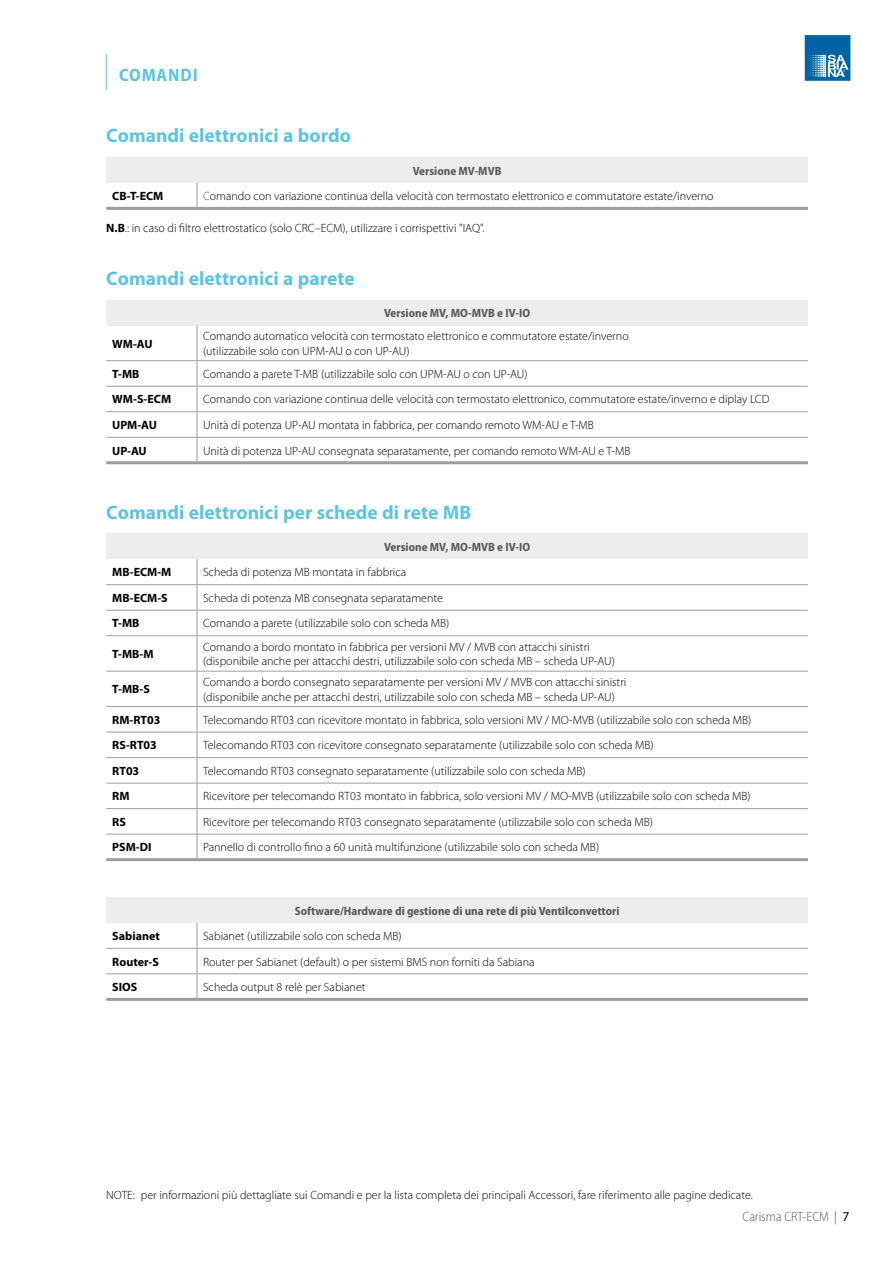
<style>
.page{position:relative;width:893px;height:1263px;background:#fff}
.page>*{position:absolute;margin:0;border:0;box-sizing:border-box;transform-origin:0 0}
.t1{font:700 19.5px "Myriad Pro";color:#5fc4e1}
.t2{font:700 semi-condensed 18px "Myriad Pro";letter-spacing:.045em;color:#5fc4e1}
.t3{font:300 semi-condensed 13.5px "Myriad Pro";color:#575756}
.t4{font:300 12px/14.4px "Myriad Pro";color:#000}
.t5{font:700 semi-condensed 12px "Myriad Pro";color:#575756}
.t6{font:700 12px "Myriad Pro";color:#000}
.s1{font-weight:300;font-size:36px;color:#8bd1e8}
.s2{color:#575756}
.s3{font-weight:700}
.s4{font-weight:400;font-stretch:normal;color:#000}
</style>
<div class="page">
<div style="left:106px;top:157px;width:702px;height:26px;background:#ededed"></div>
<svg style="left:197px;top:183px;width:1px;height:24px"></svg>
<hr style="left:106px;top:207px;width:91px;height:3px;background:#9d9d9c">
<hr style="left:197px;top:207px;width:611px;height:3px;background:#9d9d9c">
<div style="left:106px;top:300px;width:702px;height:25px;background:#ededed"></div>
<hr style="left:197px;top:325px;width:1px;height:35px;background:#9d9d9c">
<hr style="left:106px;top:360px;width:91px;height:1px;background:#9d9d9c">
<hr style="left:197px;top:360px;width:611px;height:1px;background:#9d9d9c">
<hr style="left:106px;top:386px;width:91px;height:1px;background:#9d9d9c">
<hr style="left:197px;top:386px;width:611px;height:1px;background:#9d9d9c">
<hr style="left:106px;top:411px;width:91px;height:1px;background:#9d9d9c">
<hr style="left:197px;top:411px;width:611px;height:1px;background:#9d9d9c">
<hr style="left:106px;top:437px;width:91px;height:1px;background:#9d9d9c">
<hr style="left:197px;top:437px;width:611px;height:1px;background:#9d9d9c">
<svg style="left:197px;top:361px;width:1px;height:100px"></svg>
<hr style="left:106px;top:461px;width:91px;height:3px;background:#9d9d9c">
<hr style="left:197px;top:461px;width:611px;height:3px;background:#9d9d9c">
<div style="left:106px;top:534px;width:702px;height:25px;background:#ededed"></div>
<hr style="left:106px;top:584px;width:91px;height:1px;background:#9d9d9c">
<hr style="left:197px;top:584px;width:611px;height:1px;background:#9d9d9c">
<hr style="left:106px;top:610px;width:91px;height:1px;background:#9d9d9c">
<hr style="left:197px;top:610px;width:611px;height:1px;background:#9d9d9c">
<svg style="left:197px;top:559px;width:1px;height:76px"></svg>
<hr style="left:106px;top:635px;width:91px;height:1px;background:#9d9d9c">
<hr style="left:197px;top:635px;width:611px;height:1px;background:#9d9d9c">
<hr style="left:197px;top:636px;width:1px;height:35px;background:#9d9d9c">
<hr style="left:106px;top:671px;width:91px;height:1px;background:#9d9d9c">
<hr style="left:197px;top:671px;width:611px;height:1px;background:#9d9d9c">
<hr style="left:197px;top:671px;width:1px;height:35px;background:#9d9d9c">
<hr style="left:106px;top:706px;width:91px;height:1px;background:#9d9d9c">
<hr style="left:197px;top:706px;width:611px;height:1px;background:#9d9d9c">
<hr style="left:106px;top:732px;width:91px;height:1px;background:#9d9d9c">
<hr style="left:197px;top:732px;width:611px;height:1px;background:#9d9d9c">
<hr style="left:106px;top:757px;width:91px;height:1px;background:#9d9d9c">
<hr style="left:197px;top:757px;width:611px;height:1px;background:#9d9d9c">
<hr style="left:106px;top:783px;width:91px;height:1px;background:#9d9d9c">
<hr style="left:197px;top:783px;width:611px;height:1px;background:#9d9d9c">
<hr style="left:106px;top:808px;width:91px;height:1px;background:#9d9d9c">
<hr style="left:197px;top:808px;width:611px;height:1px;background:#9d9d9c">
<hr style="left:106px;top:834px;width:91px;height:1px;background:#9d9d9c">
<hr style="left:197px;top:834px;width:611px;height:1px;background:#9d9d9c">
<svg style="left:197px;top:707px;width:1px;height:151px"></svg>
<hr style="left:106px;top:858px;width:91px;height:3px;background:#9d9d9c">
<hr style="left:197px;top:858px;width:611px;height:3px;background:#9d9d9c">
<div style="left:106px;top:897px;width:702px;height:26px;background:#ededed"></div>
<hr style="left:106px;top:948px;width:91px;height:1px;background:#9d9d9c">
<hr style="left:197px;top:948px;width:611px;height:1px;background:#9d9d9c">
<hr style="left:106px;top:973px;width:91px;height:1px;background:#9d9d9c">
<hr style="left:197px;top:973px;width:611px;height:1px;background:#9d9d9c">
<svg style="left:197px;top:923px;width:1px;height:75px"></svg>
<hr style="left:106px;top:998px;width:91px;height:3px;background:#9d9d9c">
<hr style="left:197px;top:998px;width:611px;height:3px;background:#9d9d9c">
<svg style="left:805px;top:35px;width:45px;height:46px"></svg>
<h2 class="t2" style="left:103px;top:63px;width:96px"><span class="s1">|</span> COMANDI</h2>
<h1 class="t1" style="left:106px;top:123px;width:246px">Comandi elettronici a bordo</h1>
<p class="t5" style="left:413px;top:163px;width:90px">Versione MV-MVB</p>
<p class="t6" style="left:112px;top:188px;width:53px">CB-T-ECM</p>
<p class="t4" style="left:203px;top:189px;width:512px"><span class="s2">C</span>omando con variazione continua della velocità con termostato elettronico e commutatore estate/inverno</p>
<p class="t4" style="left:106px;top:221px;width:380px"><span class="s3">N.B</span>.: in caso di filtro elettrostatico (solo CRC–ECM), utilizzare i corrispettivi "IAQ".</p>
<h1 class="t1" style="left:106px;top:265px;width:250px">Comandi elettronici a parete</h1>
<p class="t5" style="left:384px;top:305px;width:148px">Versione MV, MO-MVB e IV-IO</p>
<p class="t6" style="left:112px;top:336px;width:42px">WM-AU</p>
<p class="t4" style="left:203px;top:329px;width:427px">Comando automatico velocità con termostato elettronico e commutatore estate/inverno (utilizzabile solo con UPM-AU o con UP-AU)</p>
<p class="t6" style="left:112px;top:366px;width:29px">T-MB</p>
<p class="t4" style="left:203px;top:367px;width:326px">Comando a parete T-MB (utilizzabile solo con UPM-AU o con UP-AU)</p>
<p class="t6" style="left:112px;top:392px;width:60px">WM-S-ECM</p>
<p class="t4" style="left:203px;top:392px;width:568px">Comando con variazione continua delle velocità con termostato elettronico, commutatore estate/inverno e diplay LCD</p>
<p class="t6" style="left:112px;top:417px;width:46px">UPM-AU</p>
<p class="t4" style="left:203px;top:418px;width:392px">Unità di potenza UP-AU montata in fabbrica, per comando remoto WM-AU e T-MB</p>
<p class="t6" style="left:112px;top:443px;width:36px">UP-AU</p>
<p class="t4" style="left:203px;top:443px;width:429px">Unità di potenza UP-AU consegnata separatamente, per comando remoto WM-AU e T-MB</p>
<h1 class="t1" style="left:106px;top:499px;width:366px">Comandi elettronici per schede di rete MB</h1>
<p class="t5" style="left:384px;top:539px;width:148px">Versione MV, MO-MVB e IV-IO</p>
<p class="t6" style="left:112px;top:565px;width:61px">MB-ECM-M</p>
<p class="t4" style="left:203px;top:565px;width:205px">Scheda di potenza MB montata in fabbrica</p>
<p class="t6" style="left:112px;top:590px;width:57px">MB-ECM-S</p>
<p class="t4" style="left:203px;top:591px;width:241px">Scheda di potenza MB consegnata separatamente</p>
<p class="t6" style="left:112px;top:616px;width:29px">T-MB</p>
<p class="t4" style="left:203px;top:616px;width:248px">Comando a parete (utilizzabile solo con scheda MB)</p>
<p class="t6" style="left:112px;top:646px;width:43px">T-MB-M</p>
<p class="t4" style="left:203px;top:639px;width:413px">Comando a bordo montato in fabbrica per versioni MV / MVB con attacchi sinistri (disponibile anche per attacchi destri, utilizzabile solo con scheda MB – scheda UP-AU)</p>
<p class="t6" style="left:112px;top:681px;width:39px">T-MB-S</p>
<p class="t4" style="left:203px;top:675px;width:425px">Comando a bordo consegnato separatamente per versioni MV / MVB con attacchi sinistri (disponibile anche per attacchi destri, utilizzabile solo con scheda MB – scheda UP-AU)</p>
<p class="t6" style="left:112px;top:712px;width:50px">RM-RT03</p>
<p class="t4" style="left:203px;top:712px;width:550px">Telecomando RT03 con ricevitore montato in fabbrica, solo versioni MV / MO-MVB (utilizzabile solo con scheda MB)</p>
<p class="t6" style="left:112px;top:737px;width:46px">RS-RT03</p>
<p class="t4" style="left:203px;top:738px;width:452px">Telecomando RT03 con ricevitore consegnato separatamente (utilizzabile solo con scheda MB)</p>
<p class="t6" style="left:112px;top:763px;width:29px">RT03</p>
<p class="t4" style="left:203px;top:763px;width:384px">Telecomando RT03 consegnato separatamente (utilizzabile solo con scheda MB)</p>
<p class="t6" style="left:112px;top:788px;width:19px">RM</p>
<p class="t4" style="left:203px;top:789px;width:549px">Ricevitore per telecomando RT03 montato in fabbrica, solo versioni MV / MO-MVB (utilizzabile solo con scheda MB)</p>
<p class="t6" style="left:112px;top:814px;width:15px">RS</p>
<p class="t4" style="left:203px;top:814px;width:451px">Ricevitore per telecomando RT03 consegnato separatamente (utilizzabile solo con scheda MB)</p>
<p class="t6" style="left:112px;top:839px;width:41px">PSM-DI</p>
<p class="t4" style="left:203px;top:840px;width:398px">Pannello di controllo fino a 60 unità multifunzione (utilizzabile solo con scheda MB)</p>
<p class="t5" style="left:295px;top:903px;width:326px">Software/Hardware di gestione di una rete di più Ventilconvettori</p>
<p class="t6" style="left:112px;top:928px;width:49px">Sabianet</p>
<p class="t4" style="left:203px;top:929px;width:200px">Sabianet (utilizzabile solo con scheda MB)</p>
<p class="t6" style="left:112px;top:954px;width:48px">Router-S</p>
<p class="t4" style="left:203px;top:954px;width:333px">Router per Sabianet (default) o per sistemi BMS non forniti da Sabiana</p>
<p class="t6" style="left:112px;top:979px;width:26px">SIOS</p>
<p class="t4" style="left:203px;top:980px;width:164px">Scheda output 8 relè per Sabianet</p>
<p class="t4" style="left:106px;top:1188px;width:648px">NOTE: per informazioni più dettagliate sui Comandi e per la lista completa dei principali Accessori, fare riferimento alle pagine dedicate.</p>
<p class="t3" style="left:743px;top:1208px;width:108px">Carisma CRT-ECM | <span class="s4">7</span></p>
</div>
